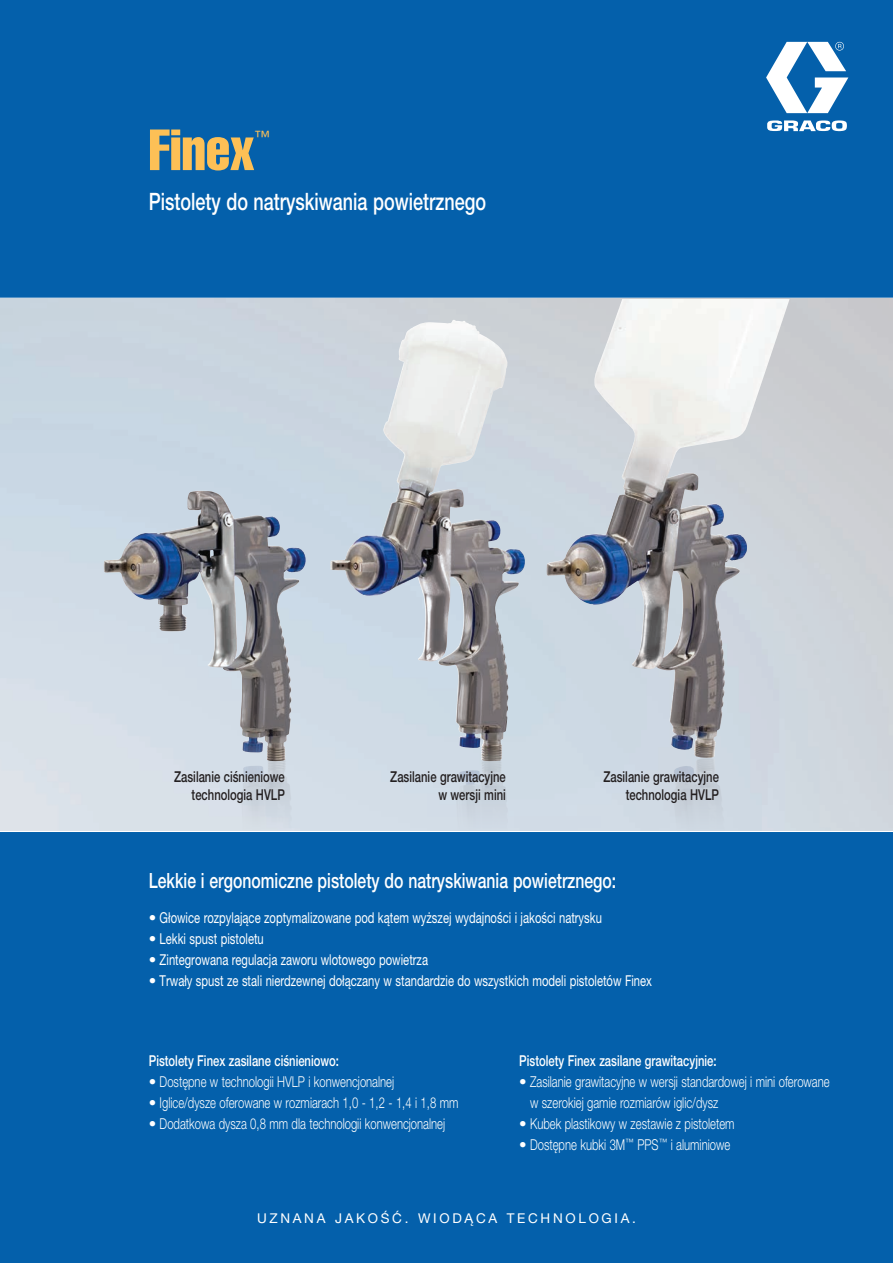
<style>
.page{position:relative;width:893px;height:1263px;background:#0460ab}
.page>*{position:absolute;margin:0;border:0;box-sizing:border-box;transform-origin:0 0}
.t1{font:57px "Helvetica LT Std Comp";color:#fdc056}
.t2{font:500 24px "Helvetica Neue CELT";color:#fff;scale:.75 1}
.t3{font:500 21px "Helvetica Neue CELT";color:#fff;scale:.75 1}
.t4{font:condensed 15.75px "Helvetica Neue LT Std";color:#fdc056}
.t5{font:300 15px/21px "Helvetica Neue CELT";color:#fff}
.t6{font:15px "Helvetica Neue CELT";color:#fff}
.t7{font:500 15px/18px "Helvetica Neue CELT";color:#231f20;text-align:right;scale:.75 1}
.t8{font:500 15px "Helvetica Neue CELT";color:#fff;scale:.75 1}
.t9{font:13.5px "Helvetica Neue CELT";letter-spacing:.2em;color:#fff}
</style>
<div class="page">
<svg style="left:766px;top:42px;width:82px;height:89px"></svg>
<hr style="left:0;top:298px;width:893px;height:1px;background:#fff">
<hr style="left:0;top:830px;width:893px;height:2px;background:#fff">
<img style="left:0;top:299px;width:893px;height:531px">
<img style="left:240px;top:757px;width:53px;height:74px">
<img style="left:455px;top:757px;width:53px;height:74px">
<img style="left:672px;top:758px;width:53px;height:73px">
<img style="left:103px;top:491px;width:160px;height:262px">
<img style="left:330px;top:320px;width:173px;height:441px">
<img style="left:546px;top:299px;width:179px;height:459px">
<h1 class="t1" style="left:149px;top:114px;width:107px">Finex</h1>
<p class="t4" style="left:254px;top:127px;width:17px">™</p>
<h2 class="t2" style="left:149px;top:187px;width:451px">Pistolety do natryskiwania powietrznego</h2>
<p class="t7" style="left:174px;top:767px;width:149px">Zasilanie ciśnieniowe technologia HVLP</p>
<p class="t7" style="left:390px;top:767px;width:156px">Zasilanie grawitacyjne w wersji mini</p>
<p class="t7" style="left:603px;top:767px;width:156px">Zasilanie grawitacyjne technologia HVLP</p>
<h3 class="t3" style="left:149px;top:868px;width:625px">Lekkie i ergonomiczne pistolety do natryskiwania powietrznego:</h3>
<p class="t6" style="left:149px;top:908px;width:455px">• Głowice rozpylające zoptymalizowane pod kątem wyższej wydajności i jakości natrysku</p>
<p class="t6" style="left:149px;top:929px;width:117px">• Lekki spust pistoletu</p>
<p class="t6" style="left:149px;top:950px;width:281px">• Zintegrowana regulacja zaworu wlotowego powietrza</p>
<p class="t6" style="left:149px;top:971px;width:505px">• Trwały spust ze stali nierdzewnej dołączany w standardzie do wszystkich modeli pistoletów Finex</p>
<p class="t8" style="left:149px;top:1052px;width:255px">Pistolety Finex zasilane ciśnieniowo:</p>
<p class="t5" style="left:149px;top:1071px;width:247px">• Dostępne w technologii HVLP i konwencjonalnej</p>
<p class="t5" style="left:149px;top:1092px;width:311px">• Iglice/dysze oferowane w rozmiarach 1,0 - 1,2 - 1,4 i 1,8 mm</p>
<p class="t5" style="left:149px;top:1113px;width:298px">• Dodatkowa dysza 0,8 mm dla technologii konwencjonalnej</p>
<p class="t8" style="left:519px;top:1052px;width:265px">Pistolety Finex zasilane grawitacyjnie:</p>
<p class="t5" style="left:530px;top:1071px;width:301px;text-indent:-11px">• Zasilanie grawitacyjne w wersji standardowej i mini oferowane w szerokiej gamie rozmiarów iglic/dysz</p>
<p class="t5" style="left:519px;top:1113px;width:217px">• Kubek plastikowy w zestawie z pistoletem</p>
<p class="t5" style="left:519px;top:1134px;width:212px">• Dostępne kubki 3M<sup>™</sup> PPS<sup>™</sup> i aluminiowe</p>
<p class="t9" style="left:257px;top:1209px;width:380px">UZNANA JAKOŚĆ. WIODĄCA TECHNOLOGIA.</p>
</div>
